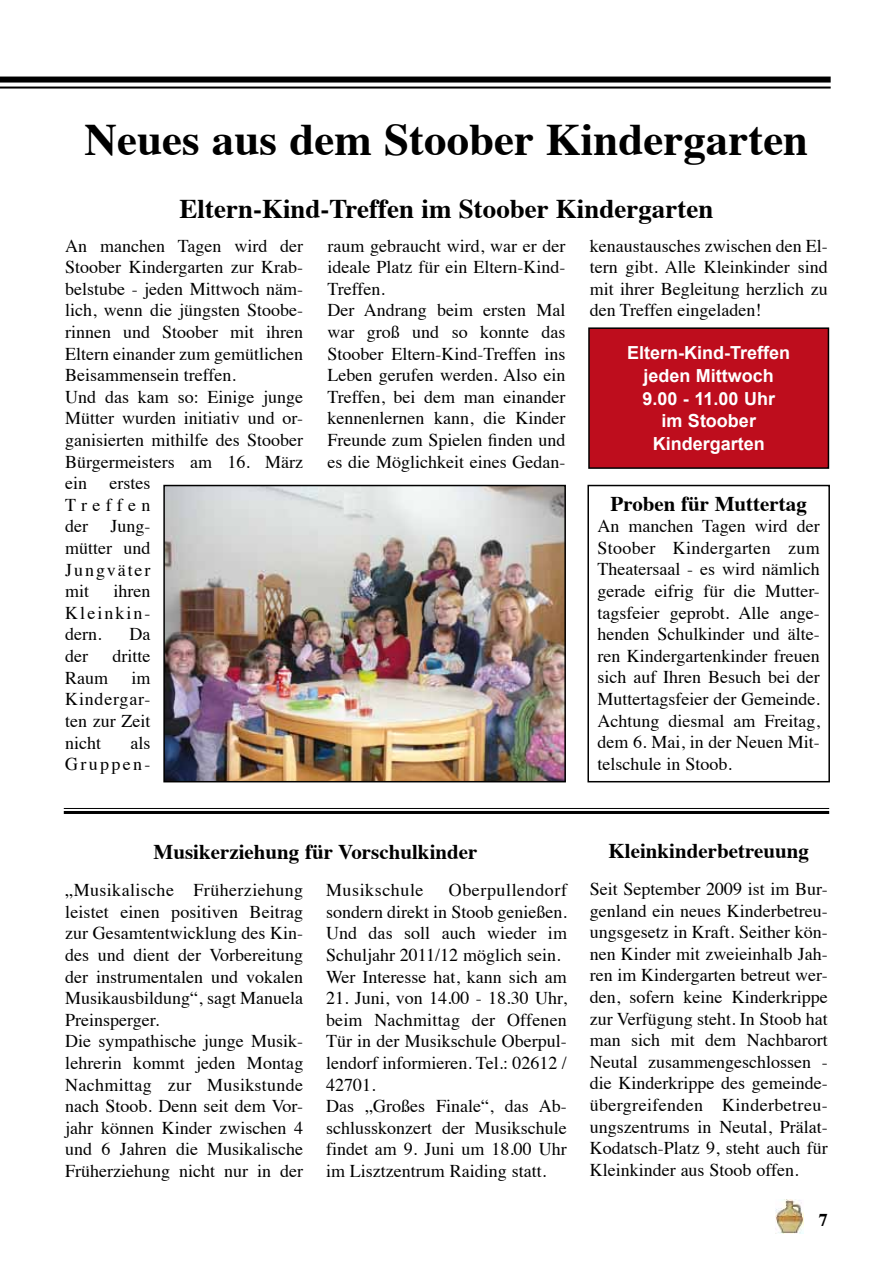
<style>
.page{position:relative;width:893px;height:1263px;background:#fff}
.page>*{position:absolute;margin:0;border:0;box-sizing:border-box;transform-origin:0 0}
.t1{font:700 45px "Times";color:#000}
.t2{font:700 27px "Times";color:#000}
.t3{font:700 21px "Times";color:#000}
.t4{font:18px/21.6px "Times";color:#000}
.t5{font:700 18px/22.8px "Arial";color:#fff;text-align:center}
.t6{font:18px/21.6px "Times";letter-spacing:.13em;color:#000;text-align:right}
.t7{font:18px "Times";letter-spacing:.03em;color:#000}
.t8{font:700 18px "Times";color:#000}
</style>
<div class="page">
<svg style="left:0;top:86px;width:831px;height:1px"></svg>
<div style="left:0;top:77px;width:831px;height:6px;background:#000"></div>
<hr style="left:0;top:87px;width:831px;height:2px;background:#000">
<img style="left:776px;top:1200px;width:27px;height:33px">
<img style="left:166px;top:488px;width:397px;height:291px">
<div style="left:163px;top:485px;width:403px;height:297px;border:2px solid #000"></div>
<div style="left:589px;top:328px;width:239px;height:140px;background:#be0d1d"></div>
<div style="left:588px;top:327px;width:241px;height:142px;border:2px solid #000"></div>
<div style="left:587px;top:485px;width:243px;height:297px;border:2px solid #000"></div>
<hr style="left:64px;top:808px;width:765px;height:1px;background:#000">
<hr style="left:64px;top:811px;width:765px;height:3px;background:#000">
<h1 class="t1" style="left:85px;top:96px;width:725px">Neues aus dem Stoober Kindergarten</h1>
<h2 class="t2" style="left:180px;top:183px;width:535px">Eltern-Kind-Treffen im Stoober Kindergarten</h2>
<p class="t4" style="left:65px;top:233px;width:239px">An manchen Tagen wird der<br>Stoober Kindergarten zur Krab&shy;belstube - jeden Mittwoch näm&shy;lich, wenn die jüngsten Stoobe&shy;rinnen und Stoober mit ihren<br>Eltern einander zum gemütlichen<br>Beisammensein treffen.<br>Und das kam so: Einige junge<br>Mütter wurden initiativ und or&shy;ganisierten mithilfe des Stoober<br>Bürgermeisters am 16. März ein erstes<br>Treffen<br>der Jung-<br>mütter und<br>Jungväter<br>mit</p>
<p class="t4" style="left:65px;top:579px;width:87px;text-align:justify;text-indent:48px">ihren Kleinkin&shy;dern.</p>
<p class="t4" style="left:130px;top:622px;width:22px">Da</p>
<p class="t4" style="left:65px;top:644px;width:24px">der</p>
<p class="t4" style="left:113px;top:644px;width:39px">dritte</p>
<p class="t4" style="left:65px;top:665px;width:45px">Raum</p>
<p class="t4" style="left:65px;top:665px;width:87px;text-align:justify;text-indent:66px">im Kindergar&shy;ten zur Zeit nicht</p>
<p class="t6" style="left:65px;top:730px;width:87px">als<br>Gruppen-</p>
<p class="t4" style="left:327px;top:233px;width:239px">raum gebraucht wird, war er der ideale Platz für ein Eltern-Kind-<br>Treffen.<br>Der Andrang beim ersten Mal war groß und so konnte das<br>Stoober Eltern-Kind-Treffen ins<br>Leben gerufen werden. Also ein<br>Treffen, bei dem man einander kennenlernen kann, die Kinder<br>Freunde zum Spielen finden und es die Möglichkeit eines Gedan-</p>
<p class="t4" style="left:590px;top:233px;width:239px;text-align:justify">kenaustausches zwischen den El&shy;tern gibt. Alle Kleinkinder sind mit ihrer Begleitung herzlich zu den Treffen eingeladen!</p>
<p class="t5" style="left:627px;top:342px;width:164px">Eltern-Kind-Treffen jeden Mittwoch<br>9.00 - 11.00 Uhr<br>im Stoober<br>Kindergarten</p>
<p class="t3" style="left:611px;top:483px;width:198px">Proben für Muttertag</p>
<p class="t4" style="left:597px;top:514px;width:224px;text-align:justify">An manchen Tagen wird der Stoober Kindergarten zum Theatersaal - es wird nämlich gerade eifrig für die Mutter&shy;tagsfeier geprobt. Alle ange&shy;henden Schulkinder und älte&shy;ren Kindergartenkinder freuen sich auf Ihren Besuch bei der Muttertagsfeier der Gemeinde.<br>Achtung diesmal am Freitag, dem 6. Mai, in der Neuen Mit&shy;telschule in Stoob.</p>
<p class="t3" style="left:154px;top:831px;width:325px">Musikerziehung für Vorschulkinder</p>
<p class="t3" style="left:609px;top:830px;width:202px">Kleinkinderbetreuung</p>
<p class="t4" style="left:65px;top:878px;width:240px">„Musikalische Früherziehung leistet einen positiven Beitrag zur Gesamtentwicklung des Kin&shy;des und dient der Vorbereitung der instrumentalen und vokalen<br>Musikausbildung“, sagt Manuela<br>Preinsperger.<br>Die sympathische junge Musik&shy;lehrerin kommt jeden Montag<br>Nachmittag zur Musikstunde nach Stoob. Denn seit dem Vor&shy;jahr können Kinder zwischen 4 und 6 Jahren die Musikalische<br>Früherziehung nicht nur in der</p>
<p class="t4" style="left:326px;top:878px;width:243px;text-indent:123px">Oberpullendorf sondern direkt in Stoob genießen.<br>Und das soll auch wieder im<br>Schuljahr 2011/12 möglich sein.<br>Wer Interesse hat, kann sich am</p>
<p class="t4" style="left:326px;top:986px;width:242px">21. Juni, von 14.00 - 18.30 Uhr, beim Nachmittag der Offenen<br>Tür in der Musikschule Oberpul&shy;lendorf informieren. Tel.: 02612 /<br>42701.<br>Das „Großes Finale“, das Ab&shy;schlusskonzert der Musikschule findet am 9. Juni um 18.00 Uhr im Lisztzentrum Raiding statt.</p>
<p class="t7" style="left:326px;top:873px;width:99px">Musikschule</p>
<p class="t4" style="left:590px;top:877px;width:239px;text-align:justify">Seit September 2009 ist im Bur&shy;genland ein neues Kinderbetreu&shy;ungsgesetz in Kraft. Seither kön&shy;nen Kinder mit zweieinhalb Jah&shy;ren im Kindergarten betreut wer&shy;den, sofern keine Kinderkrippe zur Verfügung steht. In Stoob hat man sich mit dem Nachbarort Neutal zusammengeschlossen - die Kinderkrippe des gemeinde&shy;übergreifenden Kinderbetreu&shy;ungszentrums in Neutal, Prälat-Kodatsch-Platz 9, steht auch für Kleinkinder aus Stoob offen.</p>
<p class="t8" style="left:819px;top:1203px;width:10px">7</p>
</div>
